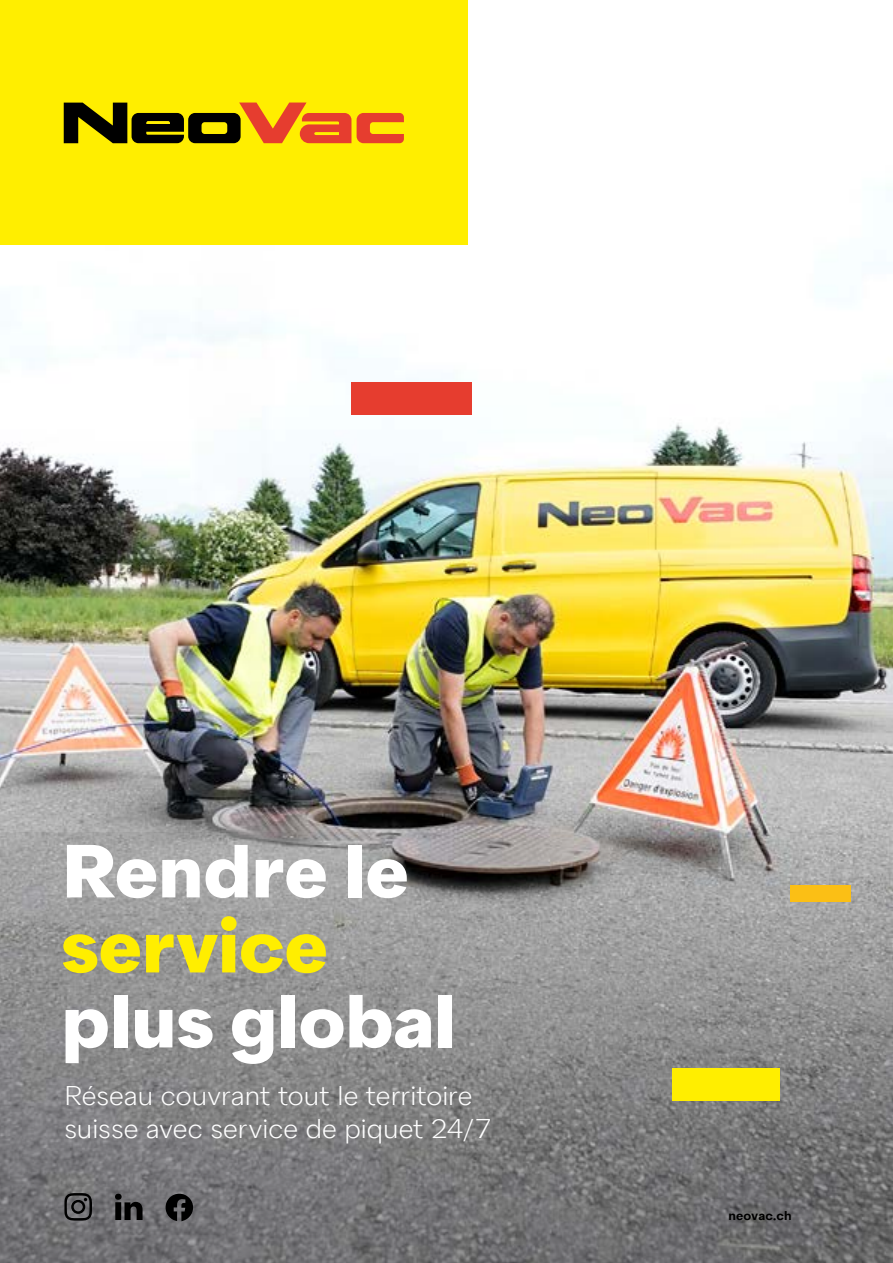
<style>
.page{position:relative;width:893px;height:1263px;background:#fff}
.page>*{position:absolute;margin:0;border:0;box-sizing:border-box;transform-origin:0 0}
.t1{font:700 75px "Neo Vac Sans";color:#fff}
.t2{font:700 75px "Neo Vac Sans";color:#fe0}
.t3{font:300 27px/33px "Neo Vac Sans";color:#fff}
.t4{font:600 12.75px "Neo Vac Sans";letter-spacing:.01em;color:#000}
</style>
<div class="page">
<img style="left:0;top:322px;width:893px;height:510px">
<svg style="left:0;top:832px;width:893px;height:431px;background:#888889"></svg>
<div style="left:672px;top:1068px;width:107px;height:32px;background:#fe0"></div>
<div style="left:352px;top:383px;width:120px;height:32px;background:#e63d2f"></div>
<svg style="left:64px;top:1193px;width:28px;height:27px"></svg>
<svg style="left:166px;top:1194px;width:27px;height:27px"></svg>
<svg style="left:115px;top:1194px;width:28px;height:26px"></svg>
<div style="left:0;top:0;width:468px;height:245px;background:#fe0"></div>
<svg style="left:64px;top:103px;width:287px;height:40px"></svg>
<svg style="left:357px;top:113px;width:47px;height:30px"></svg>
<div style="left:790px;top:885px;width:60px;height:16px;background:#fbbf15"></div>
<h1 class="t1" style="left:62px;top:826px;width:348px">Rendre le</h1>
<h1 class="t2" style="left:62px;top:901px;width:268px">service</h1>
<h1 class="t1" style="left:62px;top:976px;width:396px">plus global</h1>
<p class="t3" style="left:64px;top:1079px;width:428px">Réseau couvrant tout le territoire suisse avec service de piquet 24/7</p>
<p class="t4" style="left:728px;top:1208px;width:65px">neovac.ch</p>
</div>
